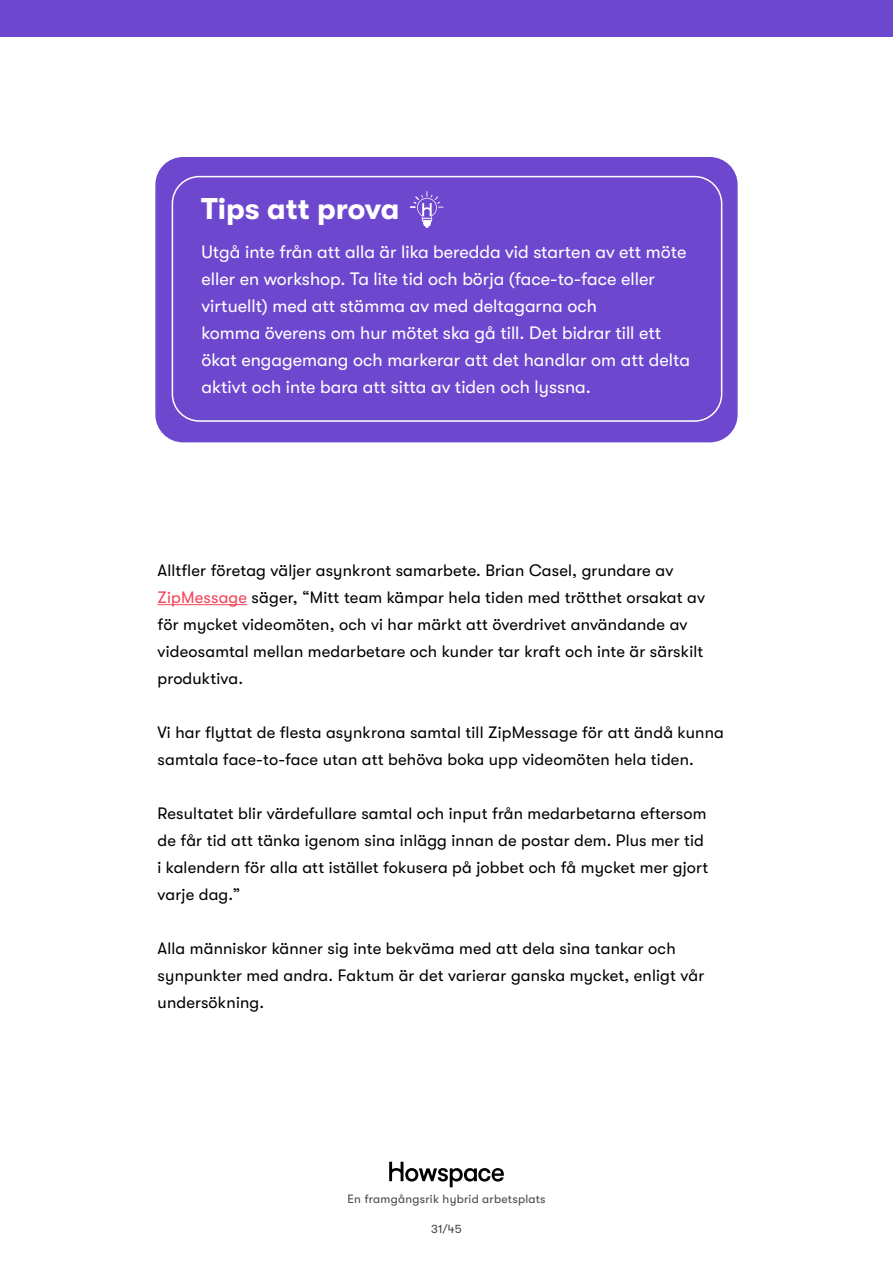
<style>
.page{position:relative;width:893px;height:1263px;background:#fff}
.page>*{position:absolute;margin:0;border:0;box-sizing:border-box;transform-origin:0 0}
.t1{font:700 30px "GT Walsheim Pro";color:#fff}
.t2{font:18px/27px "GT Walsheim Pro";color:#fff}
.t3{font:16.5px/27px "GT Walsheim Pro";letter-spacing:.01em;color:#000}
.t4{font:12px "GT Walsheim Pro";letter-spacing:.02em;color:#464547}
.s1{color:#f34155}
</style>
<div class="page">
<svg style="left:389px;top:1162px;width:115px;height:25px"></svg>
<div style="left:0;top:0;width:893px;height:36px;background:#6e47cf"></div>
<div style="left:156px;top:158px;width:581px;height:284px;background:#6e47cf;border-radius:27px"></div>
<div style="left:155px;top:157px;width:583px;height:285px;border:2px solid #6e47cf;border-radius:27px"></div>
<div style="left:172px;top:176px;width:550px;height:246px;border:2px solid #fff;border-radius:27px"></div>
<svg style="left:410px;top:191px;width:33px;height:37px"></svg>
<hr style="left:158px;top:604px;width:89px;height:1px;background:#f34155">
<h1 class="t1" style="left:201px;top:192px;width:200px">Tips att prova</h1>
<p class="t2" style="left:202px;top:239px;width:490px">Utgå inte från att alla är lika beredda vid starten av ett möte eller en workshop. Ta lite tid och börja (face-to-face eller virtuellt) med att stämma av med deltagarna och<br>komma överens om hur mötet ska gå till. Det bidrar till ett ökat engagemang och markerar att det handlar om att delta aktivt och inte bara att sitta av tiden och lyssna.</p>
<p class="t3" style="left:158px;top:557px;width:549px">Alltfler företag väljer asynkront samarbete. Brian Casel, grundare av <span class="s1">ZipMessage</span> säger, “Mitt team kämpar hela tiden med trötthet orsakat av för mycket videomöten, och vi har märkt att överdrivet användande av videosamtal mellan medarbetare och kunder tar kraft och inte är särskilt produktiva.</p>
<p class="t3" style="left:158px;top:719px;width:568px">Vi har flyttat de flesta asynkrona samtal till ZipMessage för att ändå kunna samtala face-to-face utan att behöva boka upp videomöten hela tiden.</p>
<p class="t3" style="left:158px;top:800px;width:552px">Resultatet blir värdefullare samtal och input från medarbetarna eftersom de får tid att tänka igenom sina inlägg innan de postar dem. Plus mer tid i kalendern för alla att istället fokusera på jobbet och få mycket mer gjort varje dag.”</p>
<p class="t3" style="left:158px;top:935px;width:548px">Alla människor känner sig inte bekväma med att dela sina tankar och synpunkter med andra. Faktum är det varierar ganska mycket, enligt vår undersökning.</p>
<p class="t4" style="left:347px;top:1192px;width:200px">En framgångsrik hybrid arbetsplats</p>
<p class="t4" style="left:431px;top:1222px;width:32px">31/45</p>
</div>
